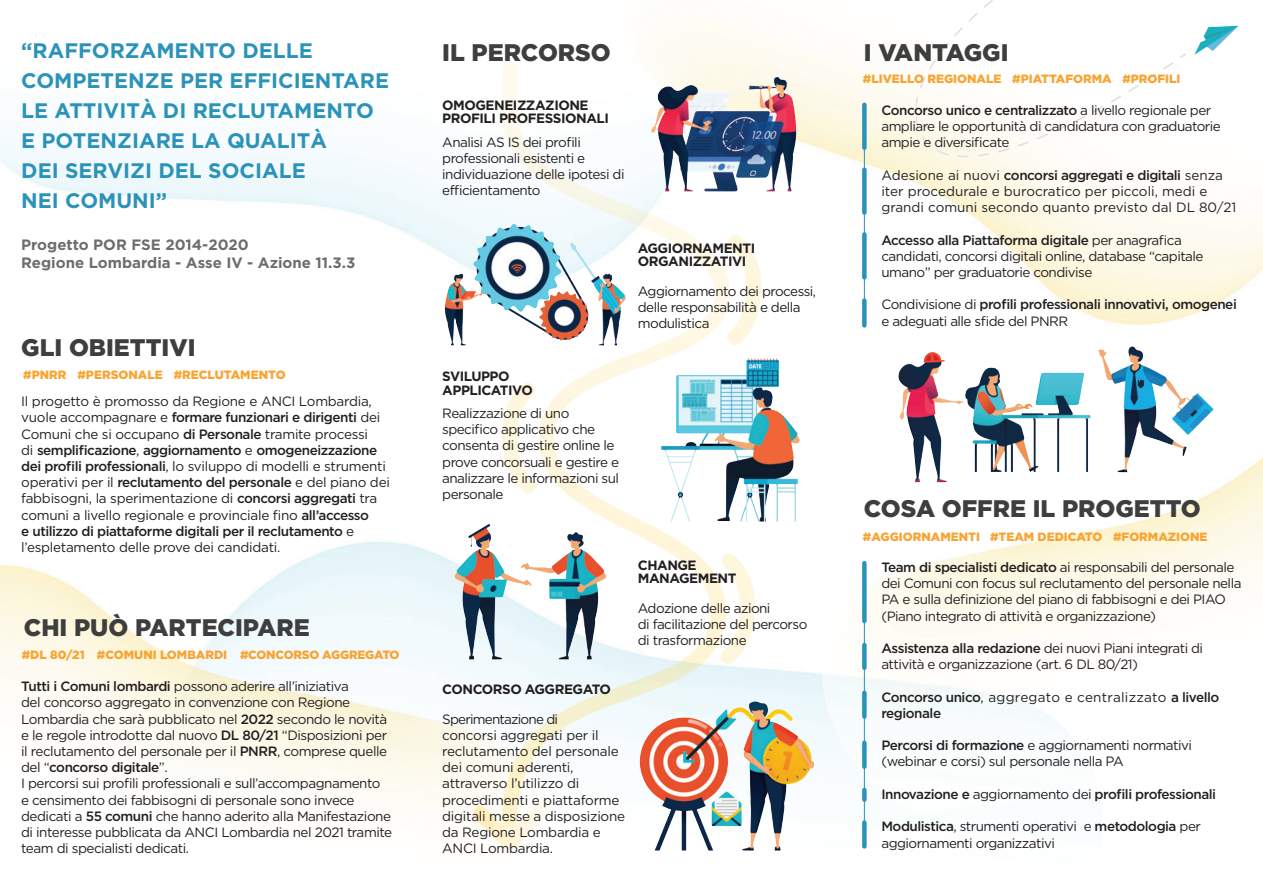
<style>
.page{position:relative;width:1263px;height:893px;background:#fff}
.page>*{position:absolute;margin:0;border:0;box-sizing:border-box;transform-origin:0 0}
.t1{font:900 24px "Gotham HTF";color:#3e3e3f}
.t2{font:700 21px/30px "Gotham HTF";color:#2b93b9}
.t3{font:700 15px "Gotham HTF";color:#6c6d70}
.t4{font:13.5px/16.2px "Gotham HTF";letter-spacing:-.04em;color:#231f20}
.t5{font:13.5px/16.2px "Gotham HTF";letter-spacing:-.02em;color:#231f20}
.t6{font:13.5px/16.2px "Gotham HTF";color:#231f20}
.t7{font:700 13.5px "Gotham HTF";letter-spacing:-.035em;color:#231f20}
.t8{font:500 13.5px/16.2px "Gotham HTF";letter-spacing:-.035em;color:#231f20}
.t9{font:900 12px "Gotham HTF";color:#f9a431}
.t10{font:900 12px "Gotham HTF";letter-spacing:-.02em;color:#f9a431}
.s1{font-weight:500}
.s2{font-weight:400}
</style>
<div class="page">
<img style="left:0;top:24px;width:1263px;height:827px">
<img style="left:1098px;top:349px;width:89px;height:123px">
<svg style="left:731px;top:233px;width:32px;height:114px"></svg>
<svg style="left:731px;top:552px;width:25px;height:113px"></svg>
<svg style="left:472px;top:798px;width:82px;height:53px"></svg>
<svg style="left:500px;top:59px;width:231px;height:771px"></svg>
<img style="left:915px;top:0;width:324px;height:113px">
<div style="left:862px;top:105px;width:5px;height:43px;background:#2b93b9"></div>
<div style="left:862px;top:170px;width:5px;height:43px;background:#2b93b9"></div>
<div style="left:862px;top:234px;width:5px;height:43px;background:#2b93b9"></div>
<div style="left:862px;top:300px;width:5px;height:25px;background:#2b93b9"></div>
<hr style="left:864px;top:105px;width:1px;height:202px;background:#2b93b9">
<div style="left:862px;top:563px;width:5px;height:58px;background:#2b93b9"></div>
<div style="left:862px;top:645px;width:5px;height:23px;background:#2b93b9"></div>
<div style="left:862px;top:693px;width:5px;height:24px;background:#2b93b9"></div>
<div style="left:862px;top:743px;width:5px;height:24px;background:#2b93b9"></div>
<div style="left:862px;top:822px;width:5px;height:24px;background:#2b93b9"></div>
<div style="left:862px;top:790px;width:5px;height:10px;background:#2b93b9"></div>
<hr style="left:864px;top:573px;width:1px;height:266px;background:#2b93b9">
<img style="left:445px;top:226px;width:66px;height:120px">
<img style="left:639px;top:703px;width:129px;height:148px">
<img style="left:661px;top:358px;width:115px;height:163px">
<img style="left:747px;top:77px;width:29px;height:31px">
<img style="left:455px;top:524px;width:77px;height:135px">
<p class="t2" style="left:21px;top:35px;width:369px">“RAFFORZAMENTO DELLE<br>COMPETENZE PER EFFICIENTARE<br>LE ATTIVITÀ DI RECLUTAMENTO<br>E POTENZIARE LA QUALITÀ<br>DEI SERVIZI DEL SOCIALE<br>NEI COMUNI”</p>
<p class="t3" style="left:21px;top:236px;width:229px">Progetto POR FSE 2014-2020</p>
<p class="t3" style="left:21px;top:254px;width:336px">Regione Lombardia - Asse IV - Azione 11.3.3</p>
<p class="t1" style="left:21px;top:333px;width:176px">GLI OBIETTIVI</p>
<p class="t9" style="left:23px;top:368px;width:45px">#PNRR</p>
<p class="t9" style="left:77px;top:368px;width:87px">#PERSONALE</p>
<p class="t9" style="left:174px;top:368px;width:113px">#RECLUTAMENTO</p>
<p class="t5" style="left:21px;top:393px;width:370px">Il progetto è promosso da Regione e ANCI Lombardia, vuole accompagnare e <span class="s1">formare funzionari e dirigenti</span> dei Comuni che si occupano <span class="s1">di Personale</span> tramite processi<br>di <span class="s1">semplificazione</span>, <span class="s1">aggiornamento</span> e <span class="s1">omogeneizzazione dei profili professionali</span>, lo sviluppo di modelli e strumenti operativi per il <span class="s1">reclutamento del personale</span> e del piano dei fabbisogni, la sperimentazione di <span class="s1">concorsi aggregati</span> tra comuni a livello regionale e provinciale fino <span class="s1">all’accesso<br>e utilizzo di piattaforme digitali per il reclutamento</span> e l’espletamento delle prove dei candidati.</p>
<p class="t1" style="left:24px;top:614px;width:287px">CHI PUÒ PARTECIPARE</p>
<p class="t9" style="left:22px;top:648px;width:64px">#DL 80/21</p>
<p class="t9" style="left:97px;top:648px;width:132px">#COMUNI LOMBARDI</p>
<p class="t10" style="left:240px;top:648px;width:161px">#CONCORSO AGGREGATO</p>
<p class="t4" style="left:21px;top:678px;width:368px"><span class="s1">Tutti i Comuni lombardi</span> possono aderire all’iniziativa<br>del concorso aggregato in convenzione con Regione Lombardia che sarà pubblicato nel <span class="s1">2022</span> secondo le novità e le regole introdotte dal nuovo <span class="s1">DL 80/21</span> “Disposizioni per il reclutamento del personale per il <span class="s1">PNRR</span>, comprese quelle del “<span class="s1">concorso digitale</span>”.</p>
<p class="t4" style="left:21px;top:775px;width:373px">I percorsi sui profili professionali e sull’accompagnamento<br>e censimento dei fabbisogni di personale sono invece dedicati a <span class="s1">55 comuni</span> che hanno aderito alla Manifestazione di interesse pubblicata da ANCI Lombardia nel 2021 tramite team di specialisti dedicati.</p>
<p class="t1" style="left:442px;top:38px;width:170px">IL PERCORSO</p>
<p class="t7" style="left:442px;top:98px;width:148px">OMOGENEIZZAZIONE</p>
<p class="t7" style="left:442px;top:111px;width:168px">PROFILI PROFESSIONALI</p>
<p class="t4" style="left:442px;top:134px;width:184px">Analisi AS IS dei profili professionali esistenti e individuazione delle ipotesi di efficientamento</p>
<p class="t7" style="left:442px;top:369px;width:69px">SVILUPPO</p>
<p class="t7" style="left:442px;top:382px;width:92px">APPLICATIVO</p>
<p class="t4" style="left:442px;top:405px;width:178px">Realizzazione di uno specifico applicativo che consenta di gestire online le prove concorsuali e gestire e analizzare le informazioni sul personale</p>
<p class="t7" style="left:638px;top:240px;width:119px">AGGIORNAMENTI</p>
<p class="t7" style="left:638px;top:254px;width:110px">ORGANIZZATIVI</p>
<p class="t4" style="left:638px;top:282px;width:180px">Aggiornamento dei processi, delle responsabilità e della modulistica</p>
<p class="t7" style="left:638px;top:558px;width:60px">CHANGE</p>
<p class="t7" style="left:638px;top:571px;width:100px">MANAGEMENT</p>
<p class="t4" style="left:638px;top:600px;width:134px">Adozione delle azioni</p>
<p class="t4" style="left:638px;top:616px;width:171px">di facilitazione del percorso</p>
<p class="t4" style="left:638px;top:632px;width:110px">di trasformazione</p>
<p class="t7" style="left:442px;top:682px;width:170px">CONCORSO AGGREGATO</p>
<p class="t5" style="left:442px;top:710px;width:184px">Sperimentazione di<br>concorsi aggregati per il reclutamento del personale dei comuni aderenti, attraverso l’utilizzo di procedimenti e piattaforme digitali messe a disposizione da Regione Lombardia e<br>ANCI Lombardia.</p>
<p class="t1" style="left:864px;top:38px;width:146px">I VANTAGGI</p>
<p class="t9" style="left:863px;top:72px;width:140px">#LIVELLO REGIONALE</p>
<p class="t9" style="left:1012px;top:72px;width:101px">#PIATTAFORMA</p>
<p class="t9" style="left:1122px;top:72px;width:60px">#PROFILI</p>
<p class="t4" style="left:881px;top:102px;width:341px"><span class="s1">Concorso unico e centralizzato</span> a livello regionale per ampliare le opportunità di candidatura con graduatorie ampie e diversificate</p>
<p class="t6" style="left:881px;top:167px;width:356px">Adesione ai nuovi <span class="s1">concorsi aggregati e digitali</span> senza iter procedurale e burocratico per piccoli, medi e grandi comuni secondo quanto previsto dal DL 80/21</p>
<p class="t4" style="left:881px;top:231px;width:324px"><span class="s1">Accesso alla Piattaforma digitale</span> per anagrafica candidati, concorsi digitali online, database “capitale umano” per graduatorie condivise</p>
<p class="t4" style="left:881px;top:296px;width:357px">Condivisione di <span class="s1">profili professionali innovativi, omogenei </span>e adeguati alle sfide del PNRR</p>
<p class="t1" style="left:864px;top:494px;width:338px">COSA OFFRE IL PROGETTO</p>
<p class="t9" style="left:863px;top:529px;width:119px">#AGGIORNAMENTI</p>
<p class="t9" style="left:990px;top:529px;width:114px">#TEAM DEDICATO</p>
<p class="t9" style="left:1113px;top:529px;width:96px">#FORMAZIONE</p>
<p class="t4" style="left:881px;top:559px;width:362px"><span class="s1">Team di specialisti dedicato</span> ai responsabili del personale dei Comuni con focus sul reclutamento del personale nella PA e sulla definizione del piano di fabbisogni e dei PIAO (Piano integrato di attività e organizzazione)</p>
<p class="t4" style="left:881px;top:640px;width:323px"><span class="s1">Assistenza alla redazione</span> dei nuovi Piani integrati di attività e organizzazione (art. 6 DL 80/21)</p>
<p class="t8" style="left:881px;top:688px;width:340px">Concorso unico<span class="s2">, aggregato e centralizzato</span> a livello regionale</p>
<p class="t4" style="left:881px;top:737px;width:312px"><span class="s1">Percorsi di formazione</span> e aggiornamenti normativi (webinar e corsi) sul personale nella PA</p>
<p class="t8" style="left:881px;top:786px;width:336px">Innovazione e <span class="s2">aggiornamento dei</span> profili professionali</p>
<p class="t4" style="left:881px;top:818px;width:321px"><span class="s1">Modulistica</span>, strumenti operativi e <span class="s1">metodologia</span> per aggiornamenti organizzativi</p>
</div>
